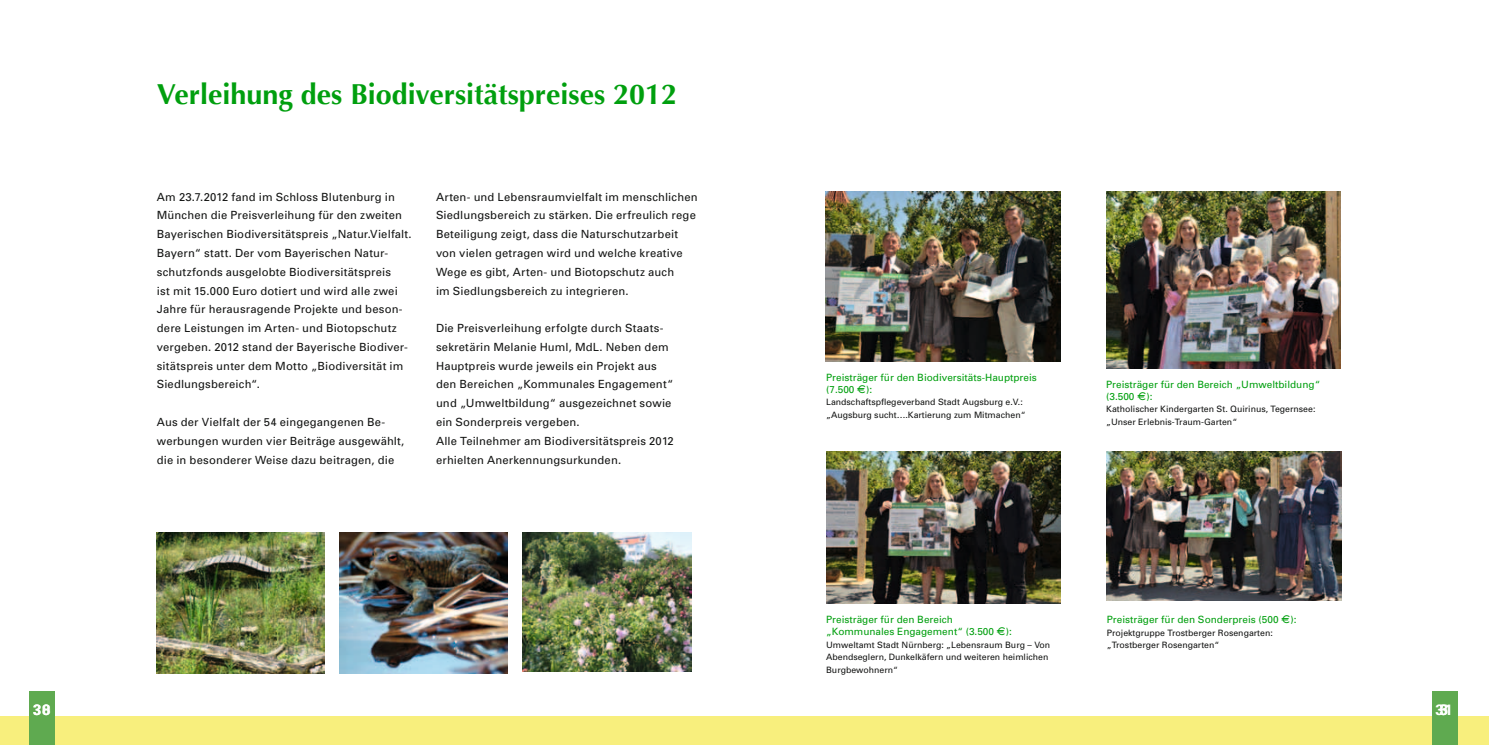
<style>
.page{position:relative;width:1489px;height:745px;background:#fff}
.page>*{position:absolute;margin:0;border:0;box-sizing:border-box;transform-origin:0 0}
.t1{font:700 28.75px "Optima";color:#009f0e}
.t2{font:700 15px "Univers";color:#fff}
.t3{font:11.25px/18.8px "Univers";letter-spacing:.015em;color:#131413}
.t4{font:10px/12px "Univers";color:#009f0e}
.t5{font:8.75px/12.5px "Univers";color:#131413}
.s1{font-family:"Euro font"}
</style>
<div class="page">
<div style="left:0;top:715px;width:1488px;height:29px;background:#f8ef7d"></div>
<div style="left:29px;top:691px;width:26px;height:53px;background:#5faa50"></div>
<div style="left:1431px;top:691px;width:26px;height:53px;background:#5faa50"></div>
<img style="left:825px;top:191px;width:235px;height:170px">
<img style="left:826px;top:451px;width:233px;height:152px">
<img style="left:1106px;top:191px;width:234px;height:177px">
<img style="left:1106px;top:451px;width:235px;height:148px">
<img style="left:339px;top:532px;width:169px;height:140px">
<img style="left:156px;top:532px;width:169px;height:140px">
<img style="left:522px;top:532px;width:169px;height:139px">
<h1 class="t1" style="left:157px;top:78px;width:522px">Verleihung des Biodiversitätspreises 2012</h1>
<p class="t3" style="left:157px;top:187px;width:256px">Am 23.7.2012 fand im Schloss Blutenburg in München die Preisverleihung für den zweiten Bayerischen Biodiversitätspreis „Natur.Vielfalt.<br>Bayern“ statt. Der vom Bayerischen Natur&shy;schutzfonds ausgelobte Biodiversitätspreis<br>ist mit 15.000 Euro dotiert und wird alle zwei Jahre für herausragende Projekte und beson&shy;dere Leistungen im Arten- und Biotopschutz vergeben. 2012 stand der Bayerische Biodiver&shy;sitätspreis unter dem Motto „Biodiversität im Siedlungsbereich“.</p>
<p class="t3" style="left:157px;top:412px;width:249px">Aus der Vielfalt der 54 eingegangenen Be&shy;werbungen wurden vier Beiträge ausgewählt, die in besonderer Weise dazu beitragen, die</p>
<p class="t3" style="left:436px;top:187px;width:263px">Arten- und Lebensraumvielfalt im menschlichen Siedlungsbereich zu stärken. Die erfreulich rege Beteiligung zeigt, dass die Naturschutzarbeit von vielen getragen wird und welche kreative Wege es gibt, Arten- und Biotopschutz auch<br>im Siedlungsbereich zu integrieren.</p>
<p class="t3" style="left:436px;top:318px;width:239px">Die Preisverleihung erfolgte durch Staats&shy;sekretärin Melanie Huml, MdL. Neben dem Hauptpreis wurde jeweils ein Projekt aus den Bereichen „Kommunales Engagement“ und „Umweltbildung“ ausgezeichnet sowie ein Sonderpreis vergeben.<br>Alle Teilnehmer am Biodiversitätspreis 2012 erhielten Anerkennungsurkunden.</p>
<p class="t4" style="left:826px;top:370px;width:212px">Preisträger für den Biodiversitäts-Hauptpreis (7.500 <span class="s1">A</span>):</p>
<p class="t5" style="left:826px;top:395px;width:201px">Landschaftspflegeverband Stadt Augsburg e.V.: „Augsburg sucht….Kartierung zum Mitmachen“</p>
<p class="t4" style="left:1106px;top:377px;width:215px">Preisträger für den Bereich „Umweltbildung“ (3.500 <span class="s1">A</span>):</p>
<p class="t5" style="left:1106px;top:402px;width:211px">Katholischer Kindergarten St. Quirinus, Tegernsee: „Unser Erlebnis-Traum-Garten“</p>
<p class="t4" style="left:826px;top:613px;width:187px">Preisträger für den Bereich „Kommunales Engagement“ (3.500 <span class="s1">A</span>):</p>
<p class="t5" style="left:826px;top:638px;width:225px">Umweltamt Stadt Nürnberg: „Lebensraum Burg – Von<br>Abendseglern, Dunkelkäfern und weiteren heimlichen<br>Burgbewohnern“</p>
<p class="t4" style="left:1106px;top:613px;width:191px">Preisträger für den Sonderpreis (500 <span class="s1">A</span>):</p>
<p class="t5" style="left:1106px;top:626px;width:167px">Projektgruppe Trostberger Rosengarten: „Trostberger Rosengarten“</p>
<p class="t2" style="left:33px;top:699px;width:19px">83 0</p>
<h2 class="t2" style="left:1435px;top:699px;width:19px">3 135</h2>
</div>
